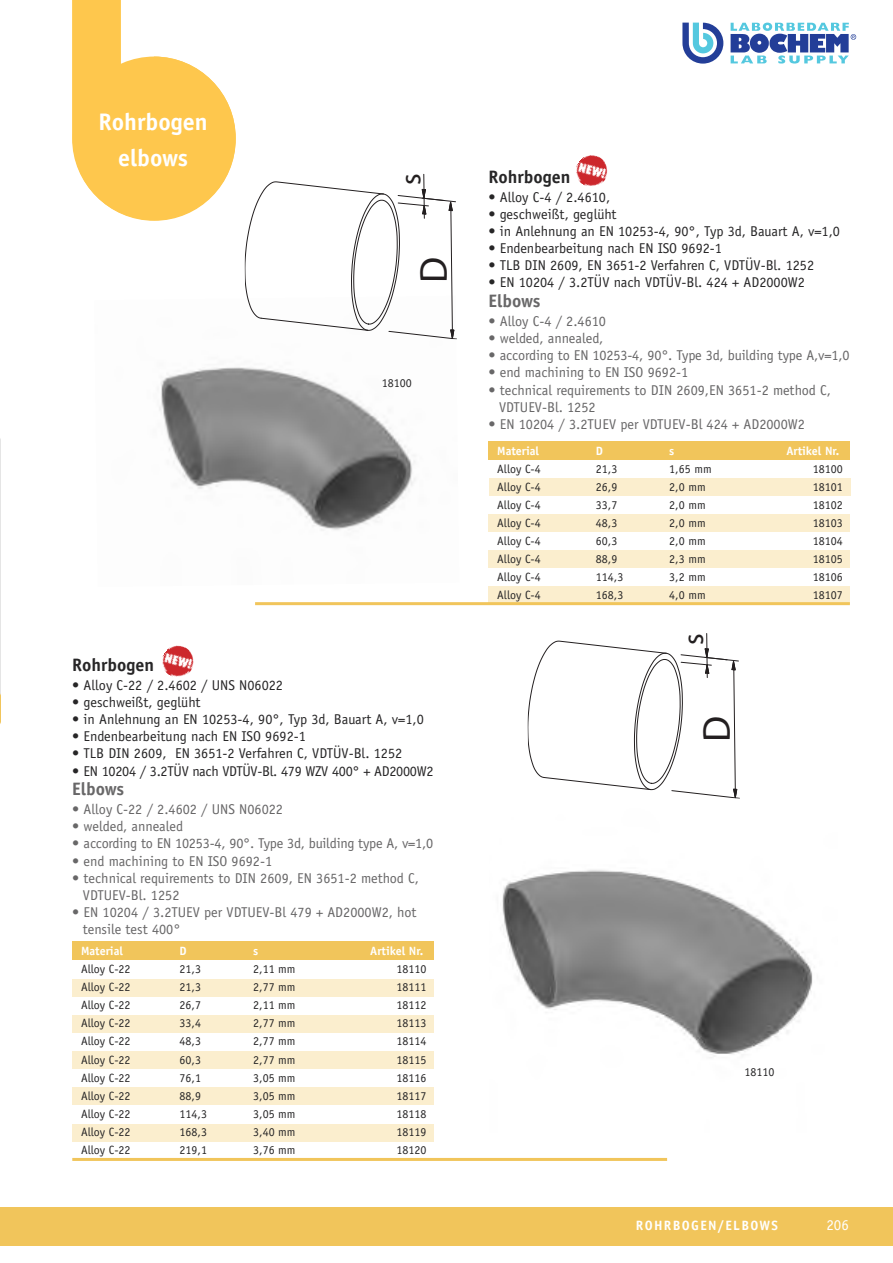
<style>
.page{position:relative;width:893px;height:1263px;background:#fff}
.page>*{position:absolute;margin:0;border:0;box-sizing:border-box;transform-origin:0 0}
.t1{font:39.15px "Myriad Pro";color:#231f20}
.t2{font:29.4px "Myriad Pro";color:#231f20}
.t3{font:700 24px/36.3px "Officina Sans";color:#fff;text-align:center}
.t4{font:700 18px "Officina Sans";color:#272627}
.t5{font:700 18px "Officina Sans";color:#686768}
.t6{font:15px "Officina Sans";color:#fff}
.t7{font:14.25px/17.1px "Officina Sans";color:#686768}
.t8{font:14.25px "Officina Sans";color:#272627}
.t9{font:14.25px "Officina Sans";letter-spacing:-.02em;color:#272627}
.t10{font:700 13.5px "Officina Sans";letter-spacing:.1em;color:#fff}
.t11{font:12px "Officina Sans";color:#272627}
.t12{font:700 12px "Officina Sans";color:#fff}
</style>
<div class="page">
<img style="left:159px;top:367px;width:256px;height:164px">
<svg style="left:244px;top:174px;width:213px;height:166px"></svg>
<svg style="left:0;top:438px;width:1px;height:286px"></svg>
<div style="left:72px;top:1124px;width:362px;height:17px;background:#fbeece"></div>
<div style="left:489px;top:479px;width:361px;height:17px;background:#fbeece"></div>
<div style="left:0;top:1208px;width:893px;height:38px;background:#f1c55b"></div>
<svg style="left:72px;top:0;width:164px;height:220px"></svg>
<div style="left:489px;top:440px;width:361px;height:19px;background:#f1c55b"></div>
<div style="left:488px;top:550px;width:362px;height:17px;background:#fbeece"></div>
<div style="left:488px;top:514px;width:362px;height:17px;background:#fbeece"></div>
<div style="left:488px;top:587px;width:362px;height:17px;background:#fbeece"></div>
<hr style="left:255px;top:602px;width:595px;height:3px;background:#f1c55b">
<div style="left:73px;top:979px;width:361px;height:17px;background:#fbeece"></div>
<div style="left:73px;top:941px;width:361px;height:19px;background:#f1c55b"></div>
<div style="left:72px;top:1051px;width:362px;height:17px;background:#fbeece"></div>
<div style="left:72px;top:1015px;width:362px;height:17px;background:#fbeece"></div>
<div style="left:72px;top:1087px;width:362px;height:17px;background:#fbeece"></div>
<hr style="left:72px;top:1158px;width:595px;height:3px;background:#f1c55b">
<img style="left:502px;top:870px;width:311px;height:184px">
<svg style="left:682px;top:23px;width:41px;height:41px"></svg>
<svg style="left:731px;top:23px;width:125px;height:41px"></svg>
<svg style="left:527px;top:633px;width:213px;height:166px"></svg>
<img style="left:162px;top:645px;width:32px;height:32px">
<img style="left:576px;top:155px;width:32px;height:31px">
<h3 class="t3" style="left:98px;top:105px;width:111px">Rohrbogen elbows</h3>
<h2 class="t2" style="left:399px;top:185px;width:13px;rotate:-90deg">s</h2>
<h3 class="t4" style="left:488px;top:170px;width:83px">Rohrbogen</h3>
<p class="t8" style="left:488px;top:192px;width:123px">• Alloy C-4 / 2.4610,</p>
<p class="t8" style="left:488px;top:209px;width:130px">• geschweißt, geglüht</p>
<p class="t8" style="left:488px;top:226px;width:353px">• in Anlehnung an EN 10253-4, 90°, Typ 3d, Bauart A, v=1,0</p>
<p class="t8" style="left:488px;top:243px;width:235px">• Endenbearbeitung nach EN ISO 9692-1</p>
<p class="t8" style="left:488px;top:260px;width:327px">• TLB DIN 2609, EN 3651-2 Verfahren C, VDTÜV-Bl. 1252</p>
<p class="t8" style="left:488px;top:277px;width:318px">• EN 10204 / 3.2TÜV nach VDTÜV-Bl. 424 + AD2000W2</p>
<h3 class="t5" style="left:488px;top:294px;width:54px">Elbows</h3>
<p class="t7" style="left:488px;top:314px;width:119px">• Alloy C-4 / 2.4610</p>
<p class="t7" style="left:488px;top:331px;width:116px">• welded, annealed,</p>
<p class="t7" style="left:488px;top:348px;width:363px">• according to EN 10253-4, 90°. Type 3d, building type A,v=1,0</p>
<p class="t7" style="left:488px;top:365px;width:201px">• end machining to EN ISO 9692-1</p>
<p class="t7" style="left:499px;top:382px;width:333px;text-indent:-11px">• technical requirements to DIN 2609,EN 3651-2 method C,<br>VDTUEV-Bl. 1252</p>
<p class="t7" style="left:488px;top:416px;width:318px">• EN 10204 / 3.2TUEV per VDTUEV-Bl 424 + AD2000W2</p>
<h1 class="t1" style="left:419px;top:283px;width:28px;rotate:-90deg">D</h1>
<p class="t11" style="left:382px;top:378px;width:31px">18100</p>
<p class="t12" style="left:497px;top:446px;width:43px">Material</p>
<p class="t12" style="left:596px;top:446px;width:9px">D</p>
<p class="t12" style="left:669px;top:446px;width:7px">s</p>
<p class="t12" style="left:786px;top:446px;width:55px">Artikel Nr.</p>
<p class="t11" style="left:497px;top:464px;width:45px">Alloy C-4</p>
<p class="t11" style="left:596px;top:464px;width:23px">21,3</p>
<p class="t11" style="left:669px;top:464px;width:44px">1,65 mm</p>
<p class="t11" style="left:813px;top:464px;width:31px">18100</p>
<p class="t11" style="left:497px;top:482px;width:45px">Alloy C-4</p>
<p class="t11" style="left:596px;top:482px;width:23px">26,9</p>
<p class="t11" style="left:669px;top:482px;width:38px">2,0 mm</p>
<p class="t11" style="left:813px;top:482px;width:31px">18101</p>
<p class="t11" style="left:497px;top:500px;width:45px">Alloy C-4</p>
<p class="t11" style="left:596px;top:500px;width:23px">33,7</p>
<p class="t11" style="left:669px;top:500px;width:38px">2,0 mm</p>
<p class="t11" style="left:813px;top:500px;width:31px">18102</p>
<p class="t11" style="left:497px;top:518px;width:45px">Alloy C-4</p>
<p class="t11" style="left:596px;top:518px;width:23px">48,3</p>
<p class="t11" style="left:669px;top:518px;width:38px">2,0 mm</p>
<p class="t11" style="left:813px;top:518px;width:31px">18103</p>
<p class="t11" style="left:497px;top:536px;width:45px">Alloy C-4</p>
<p class="t11" style="left:596px;top:536px;width:23px">60,3</p>
<p class="t11" style="left:669px;top:536px;width:38px">2,0 mm</p>
<p class="t11" style="left:813px;top:536px;width:31px">18104</p>
<p class="t11" style="left:497px;top:554px;width:45px">Alloy C-4</p>
<p class="t11" style="left:596px;top:554px;width:23px">88,9</p>
<p class="t11" style="left:669px;top:554px;width:38px">2,3 mm</p>
<p class="t11" style="left:813px;top:554px;width:31px">18105</p>
<p class="t11" style="left:497px;top:572px;width:45px">Alloy C-4</p>
<p class="t11" style="left:596px;top:572px;width:29px">114,3</p>
<p class="t11" style="left:669px;top:572px;width:38px">3,2 mm</p>
<p class="t11" style="left:813px;top:572px;width:31px">18106</p>
<p class="t11" style="left:497px;top:590px;width:45px">Alloy C-4</p>
<p class="t11" style="left:596px;top:590px;width:29px">168,3</p>
<p class="t11" style="left:669px;top:590px;width:38px">4,0 mm</p>
<p class="t11" style="left:813px;top:590px;width:31px">18107</p>
<h2 class="t2" style="left:682px;top:645px;width:13px;rotate:-90deg">s</h2>
<h3 class="t4" style="left:72px;top:658px;width:83px">Rohrbogen</h3>
<p class="t8" style="left:72px;top:680px;width:212px">• Alloy C-22 / 2.4602 / UNS N06022</p>
<p class="t8" style="left:72px;top:697px;width:130px">• geschweißt, geglüht</p>
<p class="t8" style="left:72px;top:714px;width:353px">• in Anlehnung an EN 10253-4, 90°, Typ 3d, Bauart A, v=1,0</p>
<p class="t8" style="left:72px;top:731px;width:235px">• Endenbearbeitung nach EN ISO 9692-1</p>
<p class="t8" style="left:72px;top:748px;width:331px">• TLB DIN 2609, EN 3651-2 Verfahren C, VDTÜV-Bl. 1252</p>
<p class="t9" style="left:72px;top:765px;width:363px">• EN 10204 / 3.2TÜV nach VDTÜV-Bl. 479 WZV 400° + AD2000W2</p>
<h3 class="t5" style="left:72px;top:782px;width:54px">Elbows</h3>
<p class="t7" style="left:72px;top:802px;width:212px">• Alloy C-22 / 2.4602 / UNS N06022</p>
<p class="t7" style="left:72px;top:819px;width:113px">• welded, annealed</p>
<p class="t7" style="left:72px;top:836px;width:362px">• according to EN 10253-4, 90°. Type 3d, building type A, v=1,0</p>
<p class="t7" style="left:72px;top:853px;width:201px">• end machining to EN ISO 9692-1</p>
<p class="t7" style="left:83px;top:870px;width:338px;text-indent:-11px">• technical requirements to DIN 2609, EN 3651-2 method C,<br>VDTUEV-Bl. 1252</p>
<p class="t7" style="left:83px;top:905px;width:335px;text-indent:-11px">• EN 10204 / 3.2TUEV per VDTUEV-Bl 479 + AD2000W2, hot tensile test 400°</p>
<p class="t12" style="left:81px;top:947px;width:43px">Material</p>
<p class="t12" style="left:180px;top:947px;width:9px">D</p>
<p class="t12" style="left:253px;top:947px;width:7px">s</p>
<p class="t12" style="left:370px;top:947px;width:55px">Artikel Nr.</p>
<p class="t11" style="left:81px;top:965px;width:51px">Alloy C-22</p>
<p class="t11" style="left:180px;top:965px;width:23px">21,3</p>
<p class="t11" style="left:253px;top:965px;width:44px">2,11 mm</p>
<p class="t11" style="left:397px;top:965px;width:31px">18110</p>
<p class="t11" style="left:81px;top:983px;width:51px">Alloy C-22</p>
<p class="t11" style="left:180px;top:983px;width:23px">21,3</p>
<p class="t11" style="left:253px;top:983px;width:44px">2,77 mm</p>
<p class="t11" style="left:397px;top:983px;width:31px">18111</p>
<p class="t11" style="left:81px;top:1001px;width:51px">Alloy C-22</p>
<p class="t11" style="left:180px;top:1001px;width:23px">26,7</p>
<p class="t11" style="left:253px;top:1001px;width:44px">2,11 mm</p>
<p class="t11" style="left:397px;top:1001px;width:31px">18112</p>
<p class="t11" style="left:81px;top:1019px;width:51px">Alloy C-22</p>
<p class="t11" style="left:180px;top:1019px;width:23px">33,4</p>
<p class="t11" style="left:253px;top:1019px;width:44px">2,77 mm</p>
<p class="t11" style="left:397px;top:1019px;width:31px">18113</p>
<p class="t11" style="left:81px;top:1037px;width:51px">Alloy C-22</p>
<p class="t11" style="left:180px;top:1037px;width:23px">48,3</p>
<p class="t11" style="left:253px;top:1037px;width:44px">2,77 mm</p>
<p class="t11" style="left:397px;top:1037px;width:31px">18114</p>
<p class="t11" style="left:81px;top:1055px;width:51px">Alloy C-22</p>
<p class="t11" style="left:180px;top:1055px;width:23px">60,3</p>
<p class="t11" style="left:253px;top:1055px;width:44px">2,77 mm</p>
<p class="t11" style="left:397px;top:1055px;width:31px">18115</p>
<p class="t11" style="left:81px;top:1073px;width:51px">Alloy C-22</p>
<p class="t11" style="left:180px;top:1073px;width:23px">76,1</p>
<p class="t11" style="left:253px;top:1073px;width:44px">3,05 mm</p>
<p class="t11" style="left:397px;top:1073px;width:31px">18116</p>
<p class="t11" style="left:81px;top:1091px;width:51px">Alloy C-22</p>
<p class="t11" style="left:180px;top:1091px;width:23px">88,9</p>
<p class="t11" style="left:253px;top:1091px;width:44px">3,05 mm</p>
<p class="t11" style="left:397px;top:1091px;width:31px">18117</p>
<p class="t11" style="left:81px;top:1109px;width:51px">Alloy C-22</p>
<p class="t11" style="left:180px;top:1109px;width:29px">114,3</p>
<p class="t11" style="left:253px;top:1109px;width:44px">3,05 mm</p>
<p class="t11" style="left:397px;top:1109px;width:31px">18118</p>
<p class="t11" style="left:81px;top:1127px;width:51px">Alloy C-22</p>
<p class="t11" style="left:180px;top:1127px;width:29px">168,3</p>
<p class="t11" style="left:253px;top:1127px;width:44px">3,40 mm</p>
<p class="t11" style="left:397px;top:1127px;width:31px">18119</p>
<p class="t11" style="left:81px;top:1145px;width:51px">Alloy C-22</p>
<p class="t11" style="left:180px;top:1145px;width:29px">219,1</p>
<p class="t11" style="left:253px;top:1145px;width:44px">3,76 mm</p>
<p class="t11" style="left:397px;top:1145px;width:31px">18120</p>
<h1 class="t1" style="left:702px;top:742px;width:28px;rotate:-90deg">D</h1>
<p class="t11" style="left:745px;top:1067px;width:32px">18110</p>
<p class="t10" style="left:636px;top:1220px;width:144px">ROHRBOGEN/ELBOWS</p>
<p class="t6" style="left:826px;top:1220px;width:24px">206</p>
</div>
